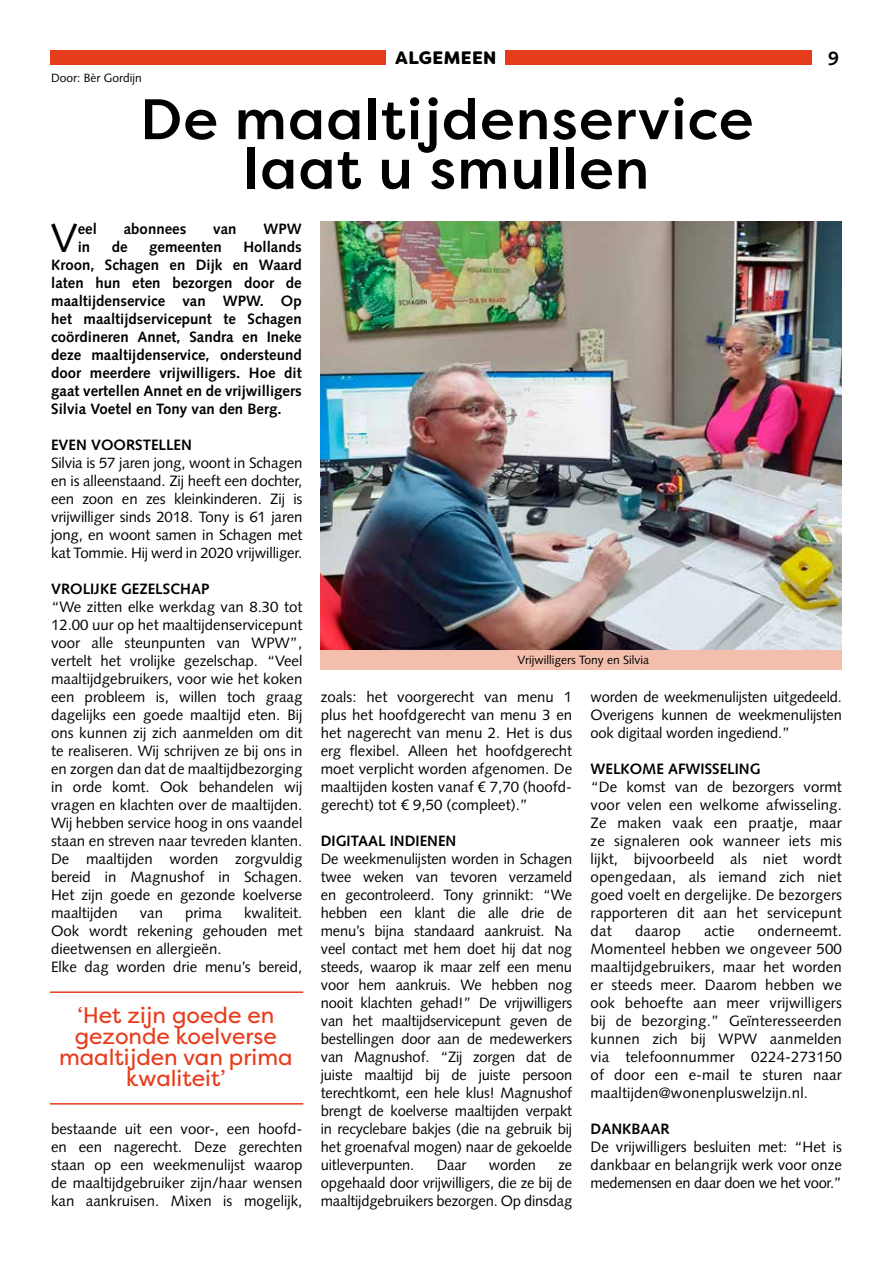
<style>
.page{position:relative;width:893px;height:1263px;background:#fff}
.page>*{position:absolute;margin:0;border:0;box-sizing:border-box;transform-origin:0 0}
.t1{font:500 57px/49.5px "Filson Pro";letter-spacing:.02em;color:#000;text-align:center}
.t2{font:40.5px "Syntax LT Std";color:#000}
.t3{font:22.5px/21px "Filson Pro";color:#e73c1c;text-align:center}
.t4{font:700 19.5px "Syntax LT Std";color:#000}
.t5{font:900 18px "Filson Soft";letter-spacing:.02em;color:#000}
.t6{font:15px/18px "Syntax LT Std";color:#000;text-align:justify}
.t7{font:700 15px/18px "Syntax LT Std";color:#000;text-align:justify}
.t8{font:12px "Syntax LT Std";color:#000}
</style>
<div class="page">
<div style="left:50px;top:50px;width:761px;height:15px;background:#e73c1c"></div>
<div style="left:387px;top:47px;width:118px;height:21px;background:#fff"></div>
<img style="left:321px;top:221px;width:521px;height:430px">
<hr style="left:50px;top:991px;width:253px;height:2px;background:#e73c1c">
<hr style="left:50px;top:1103px;width:253px;height:1px;background:#e73c1c">
<div style="left:321px;top:651px;width:521px;height:19px;background:#f3beab"></div>
<p class="t8" style="left:51px;top:71px;width:92px">Door: Bèr Gordijn</p>
<p class="t5" style="left:395px;top:47px;width:103px">ALGEMEEN</p>
<h1 class="t1" style="left:140px;top:93px;width:615px">De maaltijdenservice laat u smullen</h1>
<h3 class="t4" style="left:828px;top:47px;width:12px">9</h3>
<h2 class="t2" style="left:51px;top:214px;width:29px">V</h2>
<p class="t7" style="left:78px;top:220px;width:21px">eel</p>
<p class="t7" style="left:124px;top:220px;width:64px">abonnees</p>
<p class="t7" style="left:213px;top:220px;width:25px">van</p>
<p class="t7" style="left:263px;top:220px;width:40px">WPW</p>
<p class="t7" style="left:51px;top:238px;width:252px;text-indent:192px">Hollands Kroon, Schagen en Dijk en Waard laten hun eten bezorgen door de maaltijdenservice van WPW. Op het maaltijdservicepunt te Schagen coördineren Annet, Sandra en Ineke deze maaltijdenservice, ondersteund door meerdere vrijwilligers. Hoe dit gaat vertellen Annet en de vrijwilligers Silvia Voetel en Tony van den Berg.</p>
<p class="t7" style="left:51px;top:436px;width:142px">EVEN VOORSTELLEN</p>
<p class="t6" style="left:51px;top:454px;width:253px">Silvia is 57 jaren jong, woont in Schagen en is alleenstaand. Zij heeft een dochter, een zoon en zes kleinkinderen. Zij is vrijwilliger sinds 2018. Tony is 61 jaren jong, en woont samen in Schagen met kat Tommie. Hij werd in 2020 vrijwilliger.</p>
<p class="t7" style="left:51px;top:580px;width:160px">VROLIJKE GEZELSCHAP</p>
<p class="t6" style="left:51px;top:598px;width:253px">“We zitten elke werkdag van 8.30 tot 12.00 uur op het maaltijdenservicepunt voor alle steunpunten van WPW”, vertelt het vrolijke gezelschap. “Veel maaltijdgebruikers, voor wie het koken een probleem is, willen toch graag dagelijks een goede maaltijd eten. Bij ons kunnen zij zich aanmelden om dit te realiseren. Wij schrijven ze bij ons in en zorgen dan dat de maaltijdbezorging in orde komt. Ook behandelen wij vragen en klachten over de maaltijden.<br>Wij hebben service hoog in ons vaandel staan en streven naar tevreden klanten.<br>De maaltijden worden zorgvuldig bereid in Magnushof in Schagen.<br>Het zijn goede en gezonde koelverse maaltijden</p>
<p class="t7" style="left:78px;top:238px;width:14px">in</p>
<p class="t7" style="left:112px;top:238px;width:17px">de</p>
<p class="t7" style="left:149px;top:238px;width:74px">gemeenten</p>
<p class="t6" style="left:51px;top:904px;width:253px;text-align:left;text-indent:193px">kwaliteit.<br>Ook wordt rekening gehouden met dieetwensen en allergieën.<br>Elke dag worden drie menu’s bereid,</p>
<p class="t6" style="left:140px;top:904px;width:25px">van</p>
<p class="t6" style="left:185px;top:904px;width:38px">prima</p>
<h3 class="t3" style="left:59px;top:1004px;width:235px">‘Het zijn goede en gezonde koelverse maaltijden van prima kwaliteit’</h3>
<p class="t6" style="left:51px;top:1120px;width:253px">bestaande uit een voor-, een hoofd&shy;en een nagerecht. Deze gerechten staan op een weekmenulijst waarop de maaltijdgebruiker zijn/haar wensen kan aankruisen. Mixen is mogelijk,</p>
<p class="t8" style="left:517px;top:653px;width:133px">Vrijwilligers Tony en Silvia</p>
<p class="t6" style="left:321px;top:688px;width:253px">zoals: het voorgerecht van menu 1 plus het hoofdgerecht van menu 3 en het nagerecht van menu 2. Het is dus erg flexibel. Alleen het hoofdgerecht moet verplicht worden afgenomen. De maaltijden kosten vanaf € 7,70 (hoofd&shy;gerecht) tot € 9,50 (compleet).”</p>
<p class="t7" style="left:321px;top:832px;width:137px">DIGITAAL INDIENEN</p>
<p class="t6" style="left:321px;top:850px;width:253px">De weekmenulijsten worden in Schagen twee weken van tevoren verzameld en gecontroleerd. Tony grinnikt: “We hebben een klant die alle drie de menu’s bijna standaard aankruist. Na veel contact met hem doet hij dat nog steeds, waarop ik maar zelf een menu voor hem aankruis. We hebben nog nooit klachten gehad!” De vrijwilligers van het maaltijdservicepunt geven de bestellingen door aan de medewerkers van Magnushof. “Zij zorgen dat de juiste maaltijd bij de juiste persoon terechtkomt, een hele klus! Magnushof brengt de koelverse maaltijden verpakt in recyclebare bakjes (die na gebruik bij het groenafval mogen) naar de gekoelde uitleverpunten.</p>
<p class="t6" style="left:437px;top:1156px;width:31px">Daar</p>
<p class="t6" style="left:489px;top:1156px;width:49px">worden</p>
<p class="t6" style="left:321px;top:1156px;width:253px;text-indent:238px">ze opgehaald door vrijwilligers, die ze bij de maaltijdgebruikers bezorgen. Op dinsdag</p>
<p class="t6" style="left:591px;top:688px;width:253px">worden de weekmenulijsten uitgedeeld.<br>Overigens kunnen de weekmenulijsten ook digitaal worden ingediend.”</p>
<p class="t7" style="left:591px;top:760px;width:171px">WELKOME AFWISSELING</p>
<p class="t6" style="left:591px;top:778px;width:253px">“De komst van de bezorgers vormt voor velen een welkome afwisseling.<br>Ze maken vaak een praatje, maar ze signaleren ook wanneer iets mis lijkt, bijvoorbeeld als niet wordt opengedaan, als iemand zich niet goed voelt en dergelijke. De bezorgers rapporteren dit aan het servicepunt dat</p>
<p class="t6" style="left:591px;top:922px;width:253px;text-indent:167px">onderneemt.<br>Momenteel hebben we ongeveer 500 maaltijdgebruikers, maar het worden er steeds meer. Daarom hebben we ook behoefte aan meer vrijwilligers bij de bezorging.” Geïnteresseerden kunnen zich bij WPW aanmelden via telefoonnummer 0224-273150 of door een e-mail te sturen naar maaltijden@wonenpluswelzijn.nl.</p>
<p class="t7" style="left:591px;top:1120px;width:81px">DANKBAAR</p>
<p class="t6" style="left:591px;top:1138px;width:253px">De vrijwilligers besluiten met: “Het is dankbaar en belangrijk werk voor onze medemensen en daar doen we het voor.”</p>
<p class="t6" style="left:635px;top:922px;width:47px">daarop</p>
<p class="t6" style="left:704px;top:922px;width:32px">actie</p>
</div>
